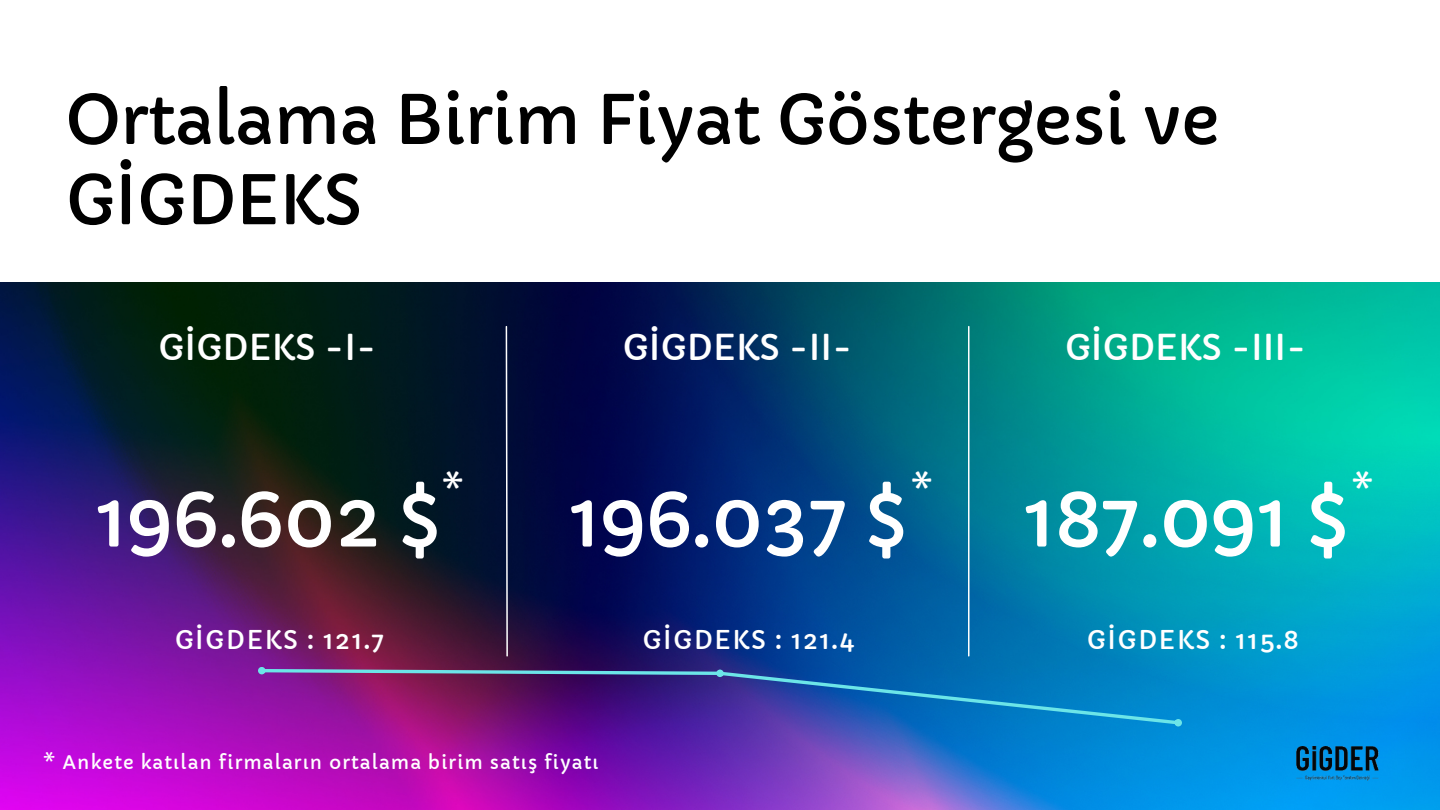
<style>
.page{position:relative;width:1440px;height:810px;background:#fff}
.page>*{position:absolute;margin:0;border:0;box-sizing:border-box;transform-origin:0 0}
.t1{font:78px "Capriola";color:#fff}
.t2{font:67px/80.2px "Capriola";letter-spacing:-.01em;color:#000}
.t3{font:35px "Capriola";color:#fff}
.t4{font:33.2px "Capriola";color:#fff}
.t5{font:25.4px "Capriola";letter-spacing:.06em;color:#fff}
.t6{font:18.4px "Capriola";letter-spacing:.06em;color:#fff}
</style>
<div class="page">
<img style="left:0;top:282px;width:1440px;height:528px">
<svg style="left:505px;top:325px;width:4px;height:332px"></svg>
<hr style="left:968px;top:327px;width:2px;height:329px;background:#fff">
<img style="left:1296px;top:747px;width:83px;height:33px">
<img style="left:258px;top:667px;width:924px;height:59px">
<h2 class="t2" style="left:65px;top:81px;width:1156px">Ortalama Birim Fiyat Göstergesi ve<br>GİGDEKS</h2>
<h3 class="t3" style="left:158px;top:326px;width:220px">GİGDEKS -I-</h3>
<h3 class="t3" style="left:623px;top:326px;width:232px">GİGDEKS -II-</h3>
<h3 class="t3" style="left:1065px;top:326px;width:243px">GİGDEKS -III-</h3>
<h3 class="t4" style="left:442px;top:470px;width:24px">*</h3>
<h3 class="t4" style="left:911px;top:470px;width:24px">*</h3>
<h3 class="t4" style="left:1352px;top:470px;width:24px">*</h3>
<h1 class="t1" style="left:569px;top:471px;width:339px">196.037 $</h1>
<h1 class="t1" style="left:1023px;top:471px;width:326px">187.091 $</h1>
<h1 class="t1" style="left:95px;top:471px;width:346px">196.602 $</h1>
<h3 class="t5" style="left:175px;top:625px;width:211px">GİGDEKS : 121.7</h3>
<h3 class="t5" style="left:643px;top:625px;width:213px">GİGDEKS : 121.4</h3>
<h3 class="t5" style="left:1087px;top:625px;width:213px">GİGDEKS : 115.8</h3>
<p class="t6" style="left:43px;top:751px;width:557px">* Ankete katılan firmaların ortalama birim satış fiyatı</p>
</div>
